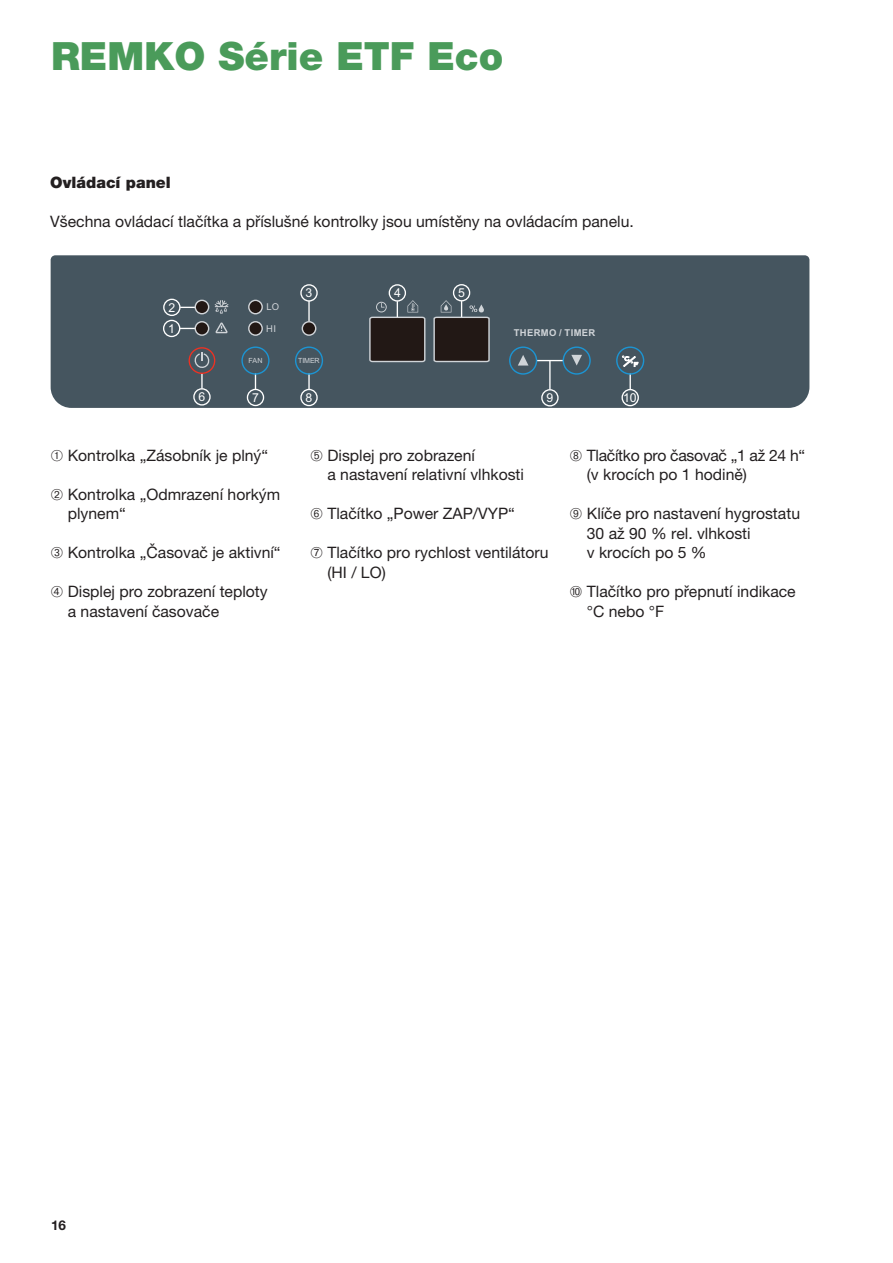
<style>
.page{position:relative;width:893px;height:1263px;background:#fff}
.page>*{position:absolute;margin:0;border:0;box-sizing:border-box;transform-origin:0 0}
.t1{font:900 39px "Helvetica Neue LT Pro";color:#4a9b5a}
.Základ{font:15.75px/19.5px "Helvetica Neue LT Pro";color:#231f20}
.Fließtext{font:15.75px "Helvetica Neue LT Pro";color:#231f20}
.Základ-2{font:15.75px/19.5px "Helvetica Neue LT Pro";letter-spacing:-.02em;color:#231f20}
.Nadpis_menší{font:900 15.75px "Helvetica Neue LT Pro";color:#231f20}
.t2{font:700 13.5px "Helvetica Neue LT Pro";color:#231f20}
.t3{font:12.3px "Arial";color:#fff}
.t4{font:700 9.45px "Arial";letter-spacing:.035em;color:#d0d4d8}
.t5{font:9.45px "Arial";color:#d0d4d8}
.t6{font:7.05px "Arial";letter-spacing:-.02em;color:#d0d4d8}
</style>
<div class="page">
<div style="left:51px;top:255px;width:759px;height:153px;background:#45555f"></div>
<svg style="left:537px;top:360px;width:26px;height:1px"></svg>
<svg style="left:630px;top:375px;width:1px;height:14px"></svg>
<svg style="left:308px;top:375px;width:2px;height:14px"></svg>
<svg style="left:255px;top:375px;width:1px;height:14px"></svg>
<svg style="left:189px;top:347px;width:26px;height:27px"></svg>
<svg style="left:190px;top:348px;width:24px;height:25px"></svg>
<svg style="left:193px;top:352px;width:18px;height:37px"></svg>
<div style="left:249px;top:300px;width:13px;height:14px;background:#221815;border-radius:50%"></div>
<div style="left:248px;top:300px;width:15px;height:14px;border:1px solid #d0d4d8;border-radius:50%"></div>
<div style="left:195px;top:300px;width:14px;height:14px;background:#221815;border-radius:50%"></div>
<div style="left:241px;top:346px;width:29px;height:29px;border:1px solid #1c94d2;border-radius:50%"></div>
<div style="left:509px;top:346px;width:28px;height:29px;border:1px solid #1c94d2;border-radius:50%"></div>
<div style="left:563px;top:346px;width:28px;height:29px;border:1px solid #1c94d2;border-radius:50%"></div>
<div style="left:616px;top:346px;width:28px;height:29px;border:1px solid #1c94d2;border-radius:50%"></div>
<svg style="left:215px;top:322px;width:13px;height:12px"></svg>
<svg style="left:622px;top:356px;width:16px;height:11px"></svg>
<div style="left:195px;top:322px;width:14px;height:13px;background:#221815;border-radius:50%"></div>
<svg style="left:249px;top:322px;width:13px;height:13px"></svg>
<div style="left:248px;top:321px;width:15px;height:15px;border:1px solid #d0d4d8;border-radius:50%"></div>
<div style="left:302px;top:322px;width:14px;height:13px;background:#221815;border-radius:50%"></div>
<svg style="left:214px;top:299px;width:16px;height:15px"></svg>
<svg style="left:518px;top:355px;width:10px;height:10px"></svg>
<svg style="left:571px;top:355px;width:11px;height:10px"></svg>
<div style="left:295px;top:346px;width:28px;height:29px;border:1px solid #1c94d2;border-radius:50%"></div>
<div style="left:193px;top:388px;width:18px;height:18px;border:1px solid #fff;border-radius:50%"></div>
<div style="left:163px;top:320px;width:17px;height:17px;border:1px solid #fff;border-radius:50%"></div>
<svg style="left:180px;top:328px;width:15px;height:1px"></svg>
<div style="left:163px;top:299px;width:18px;height:17px;border:1px solid #fff;border-radius:50%"></div>
<svg style="left:180px;top:307px;width:15px;height:1px"></svg>
<div style="left:195px;top:300px;width:14px;height:14px;border:1px solid #d0d4d8;border-radius:50%"></div>
<div style="left:195px;top:321px;width:14px;height:15px;border:1px solid #d0d4d8;border-radius:50%"></div>
<div style="left:300px;top:284px;width:18px;height:18px;border:1px solid #fff;border-radius:50%"></div>
<hr style="left:308px;top:301px;width:2px;height:20px;background:#fff">
<div style="left:247px;top:389px;width:17px;height:17px;border:1px solid #fff;border-radius:50%"></div>
<div style="left:300px;top:389px;width:18px;height:17px;border:1px solid #fff;border-radius:50%"></div>
<hr style="left:549px;top:360px;width:2px;height:29px;background:#fff">
<div style="left:541px;top:389px;width:18px;height:17px;border:1px solid #fff;border-radius:50%"></div>
<div style="left:621px;top:389px;width:18px;height:17px;border:1px solid #fff;border-radius:50%"></div>
<div style="left:389px;top:284px;width:17px;height:18px;border:1px solid #fff;border-radius:50%"></div>
<svg style="left:368px;top:300px;width:58px;height:63px;background:#3d3c3d"></svg>
<div style="left:453px;top:284px;width:17px;height:17px;border:1px solid #fff;border-radius:50%"></div>
<svg style="left:433px;top:300px;width:57px;height:63px;background:#3e3c3d"></svg>
<div style="left:302px;top:321px;width:14px;height:15px;border:1px solid #d0d4d8;border-radius:50%"></div>
<h1 class="t1" style="left:51px;top:33px;width:454px">REMKO Série ETF Eco</h1>
<p class="Nadpis_menší" style="left:50px;top:173px;width:122px">Ovládací panel</p>
<p class="Fließtext" style="left:50px;top:212px;width:585px">Všechna ovládací tlačítka a příslušné kontrolky jsou umístěny na ovládacím panelu.</p>
<p class="t3" style="left:169px;top:299px;width:8px">2</p>
<p class="t3" style="left:168px;top:320px;width:8px">1</p>
<p class="t3" style="left:199px;top:389px;width:8px">6</p>
<p class="t5" style="left:266px;top:301px;width:14px">LO</p>
<p class="t5" style="left:266px;top:322px;width:11px">HI</p>
<p class="t6" style="left:249px;top:356px;width:15px">FAN</p>
<p class="t3" style="left:306px;top:285px;width:8px">3</p>
<p class="t6" style="left:298px;top:356px;width:23px">TIMER</p>
<p class="t3" style="left:394px;top:285px;width:8px">4</p>
<p class="t3" style="left:458px;top:285px;width:8px">5</p>
<p class="t4" style="left:514px;top:326px;width:83px">THERMO / TIMER</p>
<p class="t3" style="left:252px;top:389px;width:8px">7</p>
<p class="t3" style="left:306px;top:389px;width:8px">8</p>
<p class="t3" style="left:546px;top:390px;width:8px">9</p>
<p class="t3" style="left:623px;top:390px;width:15px">10</p>
<p class="Základ" style="left:51px;top:445px;width:219px">➀ Kontrolka „Zásobník je plný“</p>
<p class="Základ" style="left:68px;top:484px;width:214px;text-indent:-17px">➁ Kontrolka „Odmrazení horkým plynem“</p>
<p class="Základ" style="left:51px;top:543px;width:231px">➂ Kontrolka „Časovač je aktivní“</p>
<p class="Základ" style="left:68px;top:582px;width:202px;text-indent:-17px">➃ Displej pro zobrazení teploty a nastavení časovače</p>
<p class="Základ" style="left:327px;top:445px;width:198px;text-indent:-17px">➄ Displej pro zobrazení<br>a nastavení relativní vlhkosti</p>
<p class="Základ" style="left:310px;top:504px;width:206px">➅ Tlačítko „Power ZAP/VYP“</p>
<p class="Základ" style="left:327px;top:543px;width:223px;text-indent:-17px">➆ Tlačítko pro rychlost ventilátoru (HI / LO)</p>
<p class="Základ-2" style="left:587px;top:445px;width:220px;text-indent:-17px">➇ Tlačítko pro časovač „1 až 24 h“ (v krocích po 1 hodině)</p>
<p class="Základ" style="left:587px;top:504px;width:215px;text-indent:-17px">➈ Klíče pro nastavení hygrostatu<br>30 až 90 % rel. vlhkosti<br>v krocích po 5 %</p>
<p class="Základ" style="left:587px;top:582px;width:210px;text-indent:-17px">➉ Tlačítko pro přepnutí indikace °C nebo °F</p>
<p class="t2" style="left:51px;top:1217px;width:17px">16</p>
</div>
